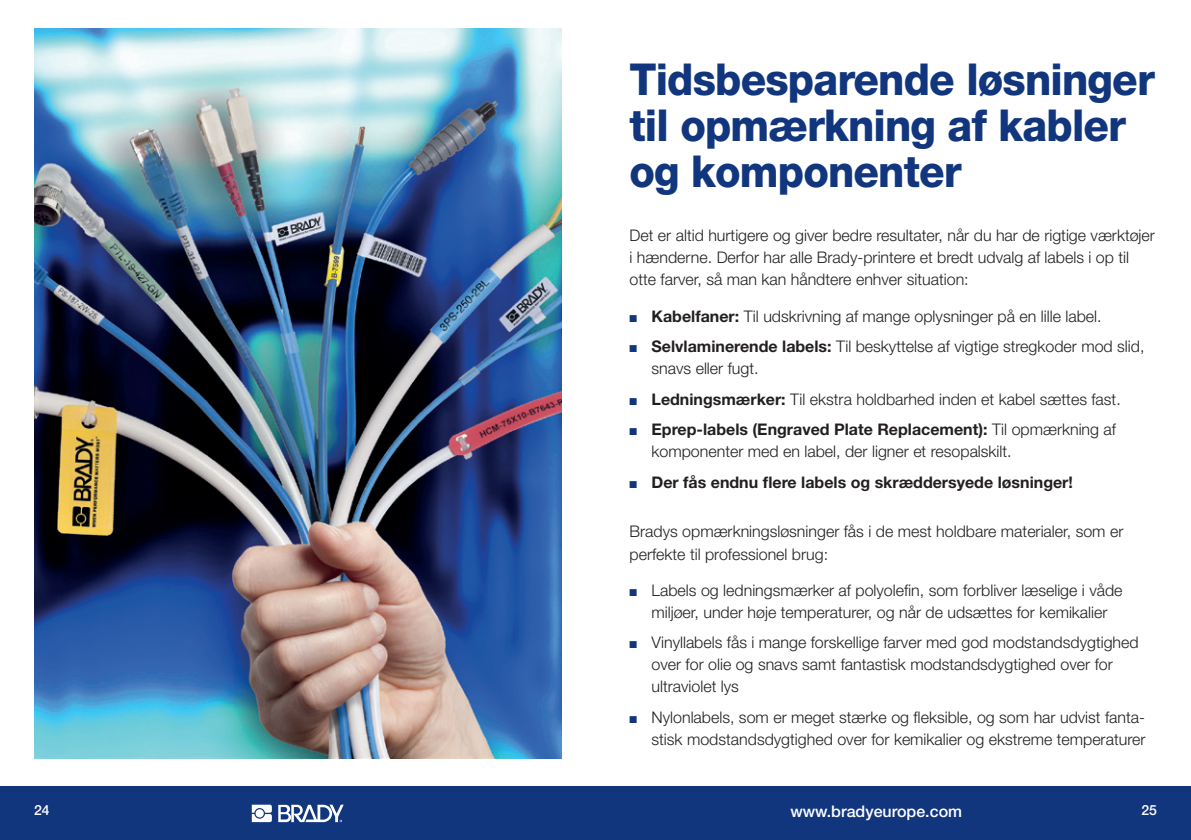
<style>
.page{position:relative;width:1191px;height:840px;background:#fff}
.page>*{position:absolute;margin:0;border:0;box-sizing:border-box;transform-origin:0 0}
.t1{font:800 44px/46px "Helvetica Neue LT Pro";letter-spacing:-.02em;color:#11367e;scale:.95 1}
.t2{font:300 16px/22px "Helvetica Neue LT Pro";color:#231f20}
.t3{font:700 16px "Helvetica Neue LT Pro";color:#231f20}
.t4{font:500 16px "Helvetica Neue LT Pro";color:#fff}
.t5{font:500 14px "Helvetica Neue LT Pro";color:#fff}
.s1{color:#11367e}
.s2{font-weight:700}
</style>
<div class="page">
<div style="left:0;top:785px;width:1191px;height:54px;background:#11367e"></div>
<svg style="left:252px;top:804px;width:20px;height:17px"></svg>
<svg style="left:278px;top:804px;width:66px;height:17px"></svg>
<img style="left:34px;top:28px;width:527px;height:730px">
<h1 class="t1" style="left:629px;top:56px;width:554px">Tidsbesparende løsninger til opmærkning af kabler og komponenter</h1>
<p class="t2" style="left:629px;top:224px;width:527px">Det er altid hurtigere og giver bedre resultater, når du har de rigtige værktøjer i hænderne. Derfor har alle Brady-printere et bredt udvalg af labels i op til otte farver, så man kan håndtere enhver situation:</p>
<p class="t2" style="left:629px;top:304px;width:473px"><span class="s1">■</span> <span class="s2">Kabelfaner:</span> Til udskrivning af mange oplysninger på en lille label.</p>
<p class="t2" style="left:651px;top:335px;width:494px;text-indent:-22px"><span class="s1">■</span> <span class="s2">Selvlaminerende labels:</span> Til beskyttelse af vigtige stregkoder mod slid, snavs eller fugt.</p>
<p class="t2" style="left:629px;top:387px;width:493px"><span class="s1">■</span> <span class="s2">Ledningsmærker:</span> Til ekstra holdbarhed inden et kabel sættes fast.</p>
<p class="t2" style="left:651px;top:418px;width:466px;text-indent:-22px"><span class="s1">■</span> <span class="s2">Eprep-labels (Engraved Plate Replacement):</span> Til opmærkning af komponenter med en label, der ligner et resopalskilt.</p>
<p class="t3" style="left:629px;top:471px;width:445px"><span class="s1">■</span> Der fås endnu flere labels og skræddersyede løsninger!</p>
<p class="t2" style="left:629px;top:520px;width:495px">Bradys opmærkningsløsninger fås i de mest holdbare materialer, som er perfekte til professionel brug:</p>
<p class="t2" style="left:629px;top:578px;width:494px;text-align:center"><span class="s1">■</span> Labels og ledningsmærker af polyolefin, som forbliver læselige i våde miljøer, under høje temperaturer, og når de udsættes for kemikalier</p>
<p class="t2" style="left:651px;top:631px;width:488px;text-indent:-22px"><span class="s1">■</span> Vinyllabels fås i mange forskellige farver med god modstandsdygtighed over for olie og snavs samt fantastisk modstandsdygtighed over for ultraviolet lys</p>
<p class="t2" style="left:629px;top:705px;width:517px;text-align:right"><span class="s1">■</span> Nylonlabels, som er meget stærke og fleksible, og som har udvist fanta&shy;stisk modstandsdygtighed over for kemikalier og ekstreme temperaturer</p>
<p class="t5" style="left:34px;top:801px;width:17px">24</p>
<p class="t4" style="left:790px;top:800px;width:173px">www.bradyeurope.com</p>
<p class="t5" style="left:1141px;top:801px;width:17px">25</p>
</div>
